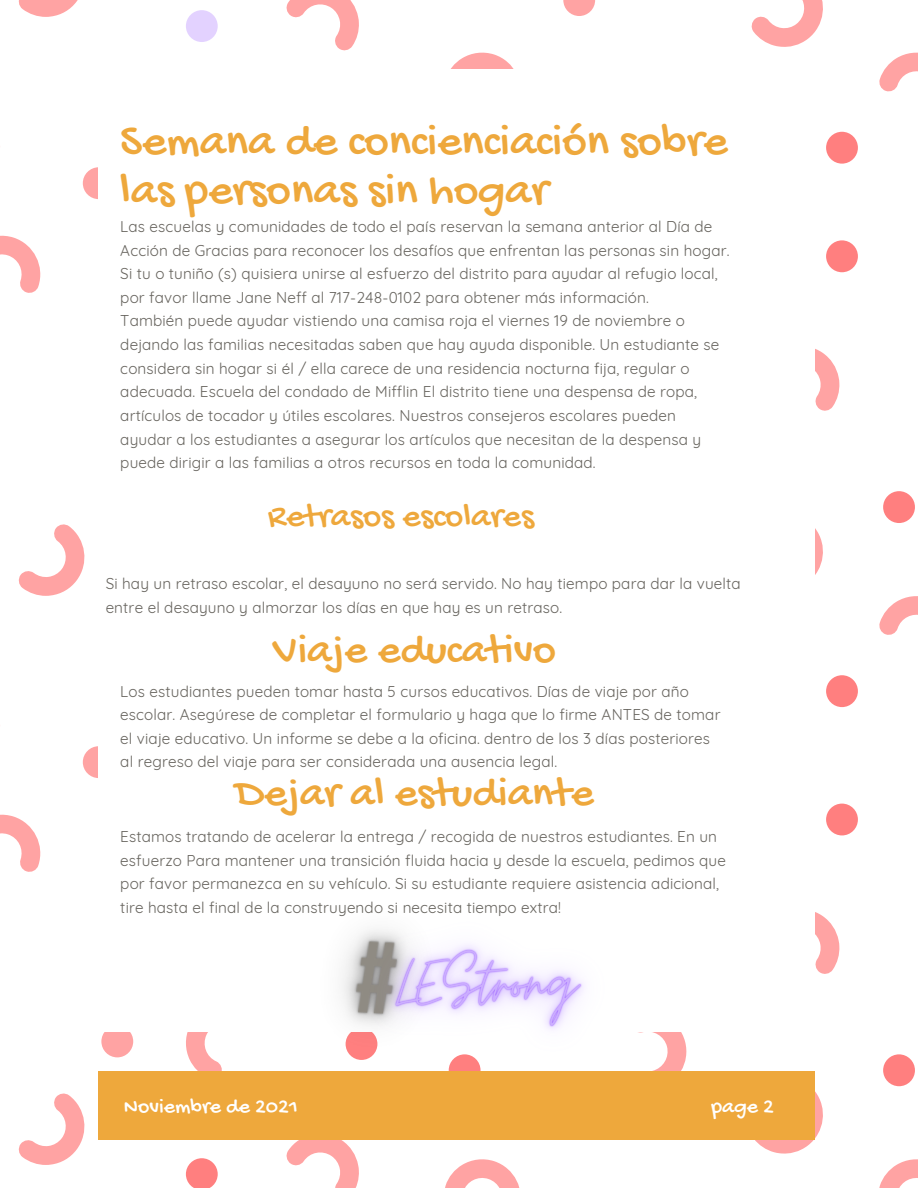
<style>
.page{position:relative;width:918px;height:1188px;background:#fff}
.page>*{position:absolute;margin:0;border:0;box-sizing:border-box;transform-origin:0 0}
.t1{font:46.95px/48.3px "Gochi Hand";color:#eea83c}
.t2{font:44.1px "Gochi Hand";color:#eea83c}
.t3{font:34.95px "Gochi Hand";color:#eea83c}
.t4{font:21.75px "Gochi Hand";color:#fff}
.t5{font:15.3px/23.7px "Quicksand";letter-spacing:.01em;color:#67645e}
</style>
<div class="page">
<div style="left:83px;top:746px;width:32px;height:32px;background:#ffa3a3;border-radius:50%"></div>
<svg style="left:18px;top:524px;width:67px;height:72px"></svg>
<svg style="left:0;top:814px;width:41px;height:58px"></svg>
<div style="left:883px;top:491px;width:32px;height:32px;background:#ff7f7f;border-radius:50%"></div>
<div style="left:826px;top:675px;width:32px;height:32px;background:#ff7f7f;border-radius:50%"></div>
<div style="left:826px;top:240px;width:32px;height:32px;background:#ff7f7f;border-radius:50%"></div>
<svg style="left:815px;top:528px;width:8px;height:47px"></svg>
<svg style="left:815px;top:349px;width:25px;height:62px"></svg>
<svg style="left:879px;top:596px;width:39px;height:39px"></svg>
<div style="left:883px;top:1054px;width:32px;height:32px;background:#ff7f7f;border-radius:50%"></div>
<div style="left:826px;top:804px;width:32px;height:31px;background:#ff7f7f;border-radius:50%"></div>
<svg style="left:755px;top:1091px;width:68px;height:63px"></svg>
<svg style="left:815px;top:912px;width:25px;height:62px"></svg>
<svg style="left:639px;top:1032px;width:48px;height:39px"></svg>
<svg style="left:879px;top:1159px;width:39px;height:29px"></svg>
<svg style="left:445px;top:1159px;width:75px;height:29px"></svg>
<div style="left:101px;top:1026px;width:32px;height:31px;background:#ffa3a3;border-radius:50%"></div>
<svg style="left:186px;top:1158px;width:32px;height:30px"></svg>
<svg style="left:18px;top:1093px;width:67px;height:72px"></svg>
<svg style="left:286px;top:1140px;width:73px;height:48px"></svg>
<svg style="left:186px;top:1032px;width:36px;height:39px"></svg>
<div style="left:83px;top:167px;width:32px;height:32px;background:#ffa3a3;border-radius:50%"></div>
<div style="left:186px;top:10px;width:32px;height:32px;background:#e3d2ff;border-radius:50%"></div>
<svg style="left:18px;top:0;width:60px;height:17px"></svg>
<svg style="left:286px;top:0;width:73px;height:51px"></svg>
<svg style="left:0;top:235px;width:41px;height:58px"></svg>
<svg style="left:563px;top:0;width:32px;height:16px"></svg>
<div style="left:826px;top:132px;width:32px;height:32px;background:#ff7f7f;border-radius:50%"></div>
<svg style="left:751px;top:0;width:72px;height:47px"></svg>
<svg style="left:879px;top:52px;width:39px;height:40px"></svg>
<svg style="left:450px;top:52px;width:64px;height:17px"></svg>
<div style="left:771px;top:1071px;width:44px;height:69px;background:#eea83c"></div>
<div style="left:143px;top:1071px;width:628px;height:69px;background:#eea83c"></div>
<div style="left:98px;top:1071px;width:45px;height:69px;background:#eea83c"></div>
<div style="left:98px;top:132px;width:717px;height:844px;background:#fff"></div>
<div style="left:98px;top:976px;width:717px;height:56px;background:#fff"></div>
<img style="left:342px;top:929px;width:297px;height:142px">
<p class="t1" style="left:120px;top:121px;width:609px">Semana de concienciación sobre las personas sin hogar</p>
<p class="t5" style="left:120px;top:214px;width:611px">Las escuelas y comunidades de todo el país reservan la semana anterior al Día de Acción de Gracias para reconocer los desafíos que enfrentan las personas sin hogar.<br>Si tu o tuniño (s) quisiera unirse al esfuerzo del distrito para ayudar al refugio local, por favor llame Jane Neff al 717-248-0102 para obtener más información.</p>
<p class="t5" style="left:120px;top:309px;width:601px">También puede ayudar vistiendo una camisa roja el viernes 19 de noviembre o dejando las familias necesitadas saben que hay ayuda disponible. Un estudiante se considera sin hogar si él / ella carece de una residencia nocturna fija, regular o adecuada. Escuela del condado de Mifflin El distrito tiene una despensa de ropa, artículos de tocador y útiles escolares. Nuestros consejeros escolares pueden</p>
<p class="t5" style="left:120px;top:427px;width:582px">ayudar a los estudiantes a asegurar los artículos que necesitan de la despensa y puede dirigir a las familias a otros recursos en toda la comunidad.</p>
<p class="t3" style="left:268px;top:498px;width:268px">Retrasos escolares</p>
<p class="t5" style="left:106px;top:572px;width:637px">Si hay un retraso escolar, el desayuno no será servido. No hay tiempo para dar la vuelta entre el desayuno y almorzar los días en que hay es un retraso.</p>
<p class="t2" style="left:273px;top:627px;width:284px">Viaje educativo</p>
<p class="t5" style="left:120px;top:679px;width:602px">Los estudiantes pueden tomar hasta 5 cursos educativos. Días de viaje por año escolar. Asegúrese de completar el formulario y haga que lo firme ANTES de tomar el viaje educativo. Un informe se debe a la oficina. dentro de los 3 días posteriores al regreso del viaje para ser considerada una ausencia legal.</p>
<p class="t2" style="left:236px;top:770px;width:360px">Dejar al estudiante</p>
<p class="t5" style="left:120px;top:825px;width:607px">Estamos tratando de acelerar la entrega / recogida de nuestros estudiantes. En un esfuerzo Para mantener una transición fluida hacia y desde la escuela, pedimos que</p>
<p class="t5" style="left:120px;top:872px;width:600px">por favor permanezca en su vehículo. Si su estudiante requiere asistencia adicional, tire hasta el final de la construyendo si necesita tiempo extra!</p>
<p class="t4" style="left:124px;top:1095px;width:175px">Noviembre de 2021</p>
<p class="t4" style="left:712px;top:1095px;width:64px">page 2</p>
</div>
